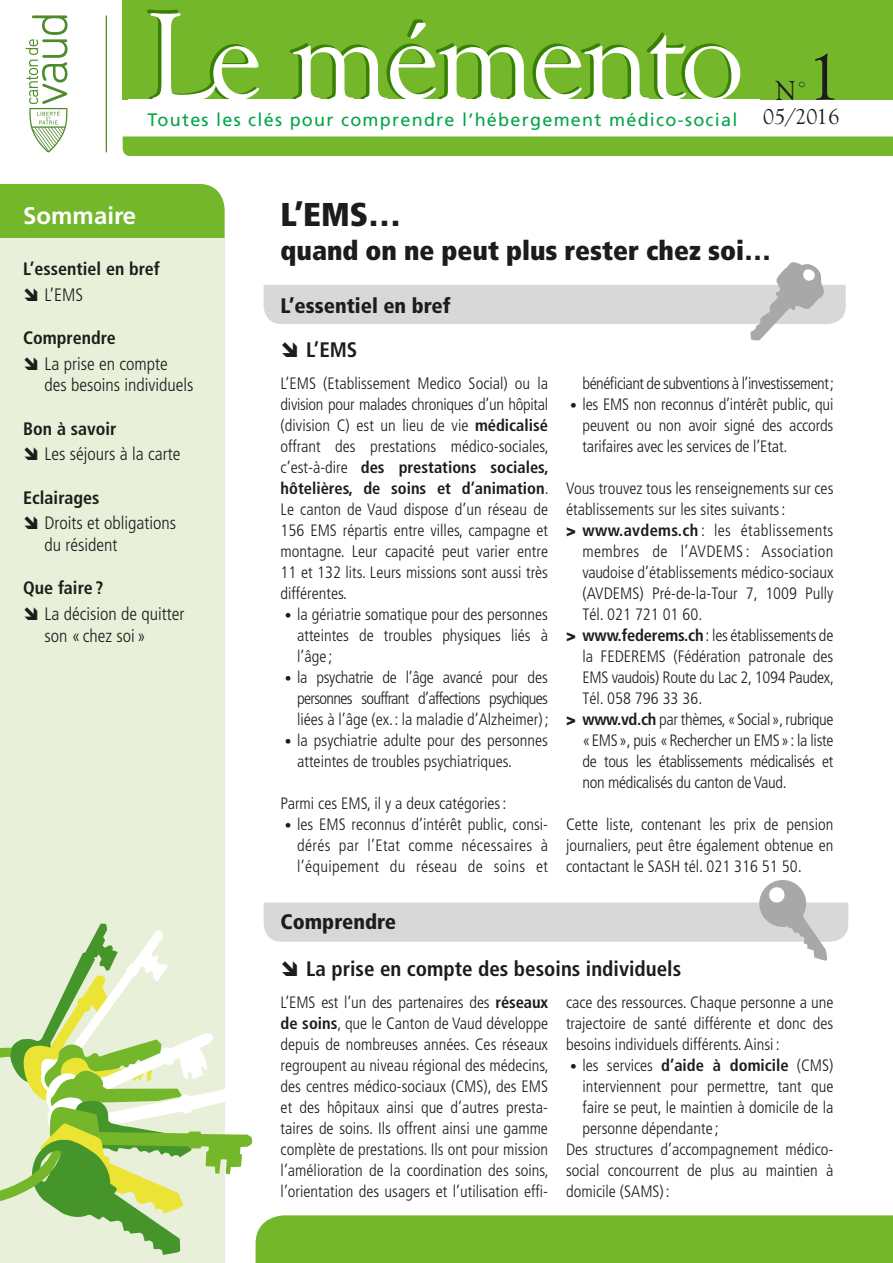
<style>
.page{position:relative;width:893px;height:1263px;background:#fff}
.page>*{position:absolute;margin:0;border:0;box-sizing:border-box;transform-origin:0 0}
.t1{font:67.35px "Goudy Old Style Normal";color:#1c1c1b}
.t2{font:900 condensed 33px "Frutiger";color:#1c1c1b}
.t3{font:28.5px "Goudy Old Style Normal";color:#1c1c1b}
.t4{font:900 condensed 27px "Frutiger";color:#1c1c1b}
.t5{font:700 24px "Frutiger";color:#fff}
.t6{font:22.35px "Goudy Old Style Normal";color:#1c1c1b}
.t7{font:700 condensed 21px "Frutiger";color:#1c1c1b}
.t8{font:900 condensed 21px "Frutiger";color:#1c1c1b}
.t9{font:300 condensed 18px/21.6px "Frutiger";color:#1c1c1b}
.t10{font:700 condensed 18px "Frutiger";color:#1c1c1b}
.t11{font:18px "Frutiger";letter-spacing:.07em;color:#04a549}
.t12{font:300 condensed 16.5px/21px "Frutiger";color:#1c1c1b;text-align:justify}
.t13{font:300 condensed 16.5px "Frutiger";letter-spacing:-.02em;color:#1c1c1b}
.t14{font:300 condensed 16.5px "Frutiger";letter-spacing:.02em;color:#1c1c1b}
.t15{font:300 condensed 16.5px "Frutiger";letter-spacing:-.03em;color:#1c1c1b}
.s1{font-size:13.5px}
.s2{font-weight:900;font-stretch:normal}
.s3{font-weight:700}
.s4{font-size:17.25px}
</style>
<div class="page">
<div style="left:0;top:184px;width:225px;height:54px;background:#75b72a"></div>
<div style="left:0;top:238px;width:225px;height:1025px;background:#e8f0d9"></div>
<div style="left:123px;top:136px;width:770px;height:20px;background:#75b72a"></div>
<div style="left:123px;top:0;width:770px;height:99px;background:#75b72a"></div>
<svg style="left:147px;top:10px;width:112px;height:89px"></svg>
<svg style="left:290px;top:19px;width:450px;height:80px"></svg>
<svg style="left:26px;top:15px;width:42px;height:137px"></svg>
<hr style="left:106px;top:15px;width:1px;height:137px;background:#4e8b2d">
<svg style="left:264px;top:262px;width:582px;height:79px"></svg>
<svg style="left:0;top:880px;width:893px;height:383px"></svg>
<p class="t11" style="left:148px;top:109px;width:591px">Toutes les clés pour comprendre l’hébergement médico-social</p>
<h1 class="t1" style="left:810px;top:42px;width:35px">1</h1>
<h3 class="t6" style="left:763px;top:105px;width:78px">05/2016</h3>
<h3 class="t3" style="left:775px;top:75px;width:35px">N°</h3>
<h3 class="t5" style="left:23px;top:202px;width:114px">Sommaire</h3>
<h2 class="t2" style="left:281px;top:194px;width:122px">L’EMS…</h2>
<h3 class="t4" style="left:281px;top:234px;width:492px">quand on ne peut plus rester chez soi…</h3>
<p class="t10" style="left:23px;top:258px;width:138px">L’essentiel en bref</p>
<p class="t9" style="left:45px;top:284px;width:40px">L’EMS</p>
<p class="t10" style="left:23px;top:327px;width:94px">Comprendre</p>
<p class="t9" style="left:45px;top:353px;width:151px">La prise en compte des besoins individuels</p>
<p class="t10" style="left:23px;top:418px;width:95px">Bon à savoir</p>
<p class="t9" style="left:45px;top:444px;width:137px">Les séjours à la carte</p>
<p class="t10" style="left:23px;top:487px;width:78px">Eclairages</p>
<p class="t9" style="left:45px;top:513px;width:133px">Droits et obligations du résident</p>
<p class="t10" style="left:23px;top:577px;width:82px">Que faire ?</p>
<p class="t9" style="left:45px;top:603px;width:142px">La décision de quitter son « chez soi »</p>
<p class="t8" style="left:281px;top:293px;width:171px">L’essentiel en bref</p>
<p class="t7" style="left:306px;top:337px;width:53px">L’EMS</p>
<p class="t15" style="left:583px;top:373px;width:253px">bénéficiant de subventions à l’investissement;</p>
<p class="t12" style="left:583px;top:394px;width:252px;text-indent:-12px"><span class="s1">•</span> les EMS non reconnus d’intérêt public, qui peuvent ou non avoir signé des accords tarifaires avec les services de l’Etat.</p>
<p class="t12" style="left:566px;top:478px;width:269px">Vous trouvez tous les renseignements sur ces</p>
<p class="t12" style="left:566px;top:499px;width:221px">établissements sur les sites suivants:</p>
<p class="t14" style="left:566px;top:520px;width:269px"><span class="s2">&gt;</span> <span class="s3">www.avdems.ch</span> : les établissements</p>
<p class="t14" style="left:582px;top:541px;width:252px">membres de l’AVDEMS : Association</p>
<p class="t12" style="left:582px;top:562px;width:252px">vaudoise d’établissements médico-sociaux</p>
<p class="t12" style="left:582px;top:583px;width:252px">(AVDEMS) Pré-de-la-Tour 7, 1009 Pully</p>
<p class="t12" style="left:582px;top:604px;width:121px">Tél. 021 721 01 60.</p>
<p class="t12" style="left:566px;top:625px;width:269px"><span class="s2">&gt;</span> <span class="s3">www.federems.ch</span>: les établissements de</p>
<p class="t12" style="left:582px;top:646px;width:252px">la FEDEREMS (Fédération patronale des</p>
<p class="t13" style="left:582px;top:667px;width:253px">EMS vaudois) Route du Lac 2, 1094 Paudex,</p>
<p class="t12" style="left:582px;top:688px;width:121px">Tél. 058 796 33 36.</p>
<p class="t13" style="left:566px;top:709px;width:269px"><span class="s2">&gt;</span> <span class="s3">www.vd.ch</span> par thèmes, «Social», rubrique</p>
<p class="t13" style="left:582px;top:730px;width:252px">«EMS», puis «Rechercher un EMS»: la liste</p>
<p class="t13" style="left:582px;top:751px;width:252px">de tous les établissements médicalisés et</p>
<p class="t13" style="left:582px;top:773px;width:206px">non médicalisés du canton de Vaud.</p>
<p class="t12" style="left:566px;top:814px;width:269px">Cette liste, contenant les prix de pension journaliers, peut être également obtenue en contactant le SASH tél. 021 316 51 50<span class="s4">.</span></p>
<p class="t12" style="left:281px;top:373px;width:269px">L’EMS (Etablissement Medico Social) ou la division pour malades chroniques d’un hôpital (division C) est un lieu de vie <span class="s3">médicalisé </span>offrant des prestations médico-sociales, c’est-à-dire <span class="s3">des prestations sociales, hôtelières, de soins et d’animation</span>.<br>Le canton de Vaud dispose d’un réseau de 156 EMS répartis entre villes, campagne et montagne. Leur capacité peut varier entre 11 et 132 lits. Leurs missions sont aussi très différentes.</p>
<p class="t12" style="left:297px;top:604px;width:252px;text-indent:-12px"><span class="s1">•</span> la gériatrie somatique pour des personnes atteintes de troubles physiques liés à l’âge ;</p>
<p class="t12" style="left:297px;top:667px;width:253px;text-indent:-12px"><span class="s1">•</span> la psychatrie de l’âge avancé pour des personnes souffrant d’affections psychiques liées à l’âge (ex.: la maladie d’Alzheimer);</p>
<p class="t12" style="left:297px;top:730px;width:252px;text-indent:-12px"><span class="s1">•</span> la psychiatrie adulte pour des personnes atteintes de troubles psychiatriques.</p>
<p class="t12" style="left:281px;top:793px;width:227px">Parmi ces EMS, il y a deux catégories:</p>
<p class="t12" style="left:297px;top:814px;width:252px;text-indent:-12px"><span class="s1">•</span> les EMS reconnus d’intérêt public, consi&shy;dérés par l’Etat comme nécessaires à l’équipement du réseau de soins et</p>
<p class="t8" style="left:281px;top:909px;width:117px">Comprendre</p>
<p class="t7" style="left:306px;top:956px;width:377px">La prise en compte des besoins individuels</p>
<p class="t12" style="left:281px;top:992px;width:269px">L’EMS est l’un des partenaires des <span class="s3">réseaux de soins</span>, que le Canton de Vaud développe depuis de nombreuses années. Ces réseaux regroupent au niveau régional des médecins, des centres médico-sociaux (CMS), des EMS et des hôpitaux ainsi que d’autres presta&shy;taires de soins. Ils offrent ainsi une gamme complète de prestations. Ils ont pour mission l’amélioration de la coordination des soins, l’orientation des usagers et l’utilisation effi-</p>
<p class="t12" style="left:566px;top:992px;width:269px">cace des ressources. Chaque personne a une trajectoire de santé différente et donc des besoins individuels différents. Ainsi :</p>
<p class="t12" style="left:570px;top:1055px;width:265px"><span class="s1">•</span> les services <span class="s3">d’aide à domicile</span> (CMS)</p>
<p class="t12" style="left:583px;top:1076px;width:252px">interviennent pour permettre, tant que</p>
<p class="t12" style="left:583px;top:1097px;width:252px">faire se peut, le maintien à domicile de la</p>
<p class="t12" style="left:583px;top:1118px;width:138px">personne dépendante ;</p>
<p class="t12" style="left:566px;top:1139px;width:269px">Des structures d’accompagnement médico-</p>
<p class="t12" style="left:566px;top:1160px;width:269px">social concourrent de plus au maintien à</p>
<p class="t12" style="left:566px;top:1181px;width:105px">domicile (SAMS):</p>
</div>
